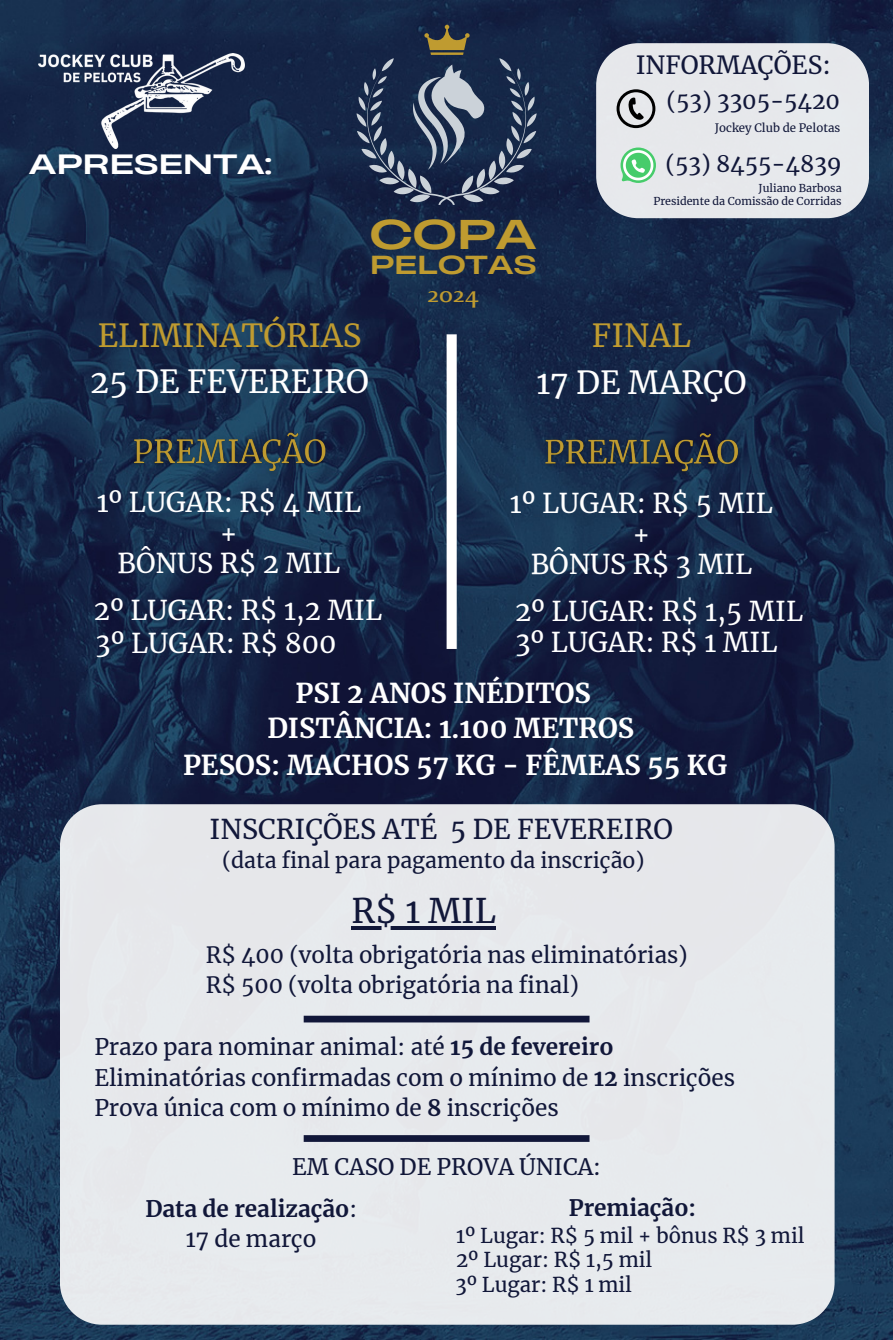
<style>
.page{position:relative;width:893px;height:1340px;background:#fff}
.page>*{position:absolute;margin:0;border:0;box-sizing:border-box;transform-origin:0 0}
.t1{font:39.15px "Heading Now 94";color:#bf9b30}
.t2{font:33.52px "Merriweather";color:#111739}
.t3{font:31.5px "Merriweather";color:#fff}
.t4{font:31.5px "Merriweather";color:#bf9b30}
.t5{font:27px "Merriweather";color:#fff}
.t6{font:700 27px "Merriweather";color:#fff}
.t7{font:27px "Merriweather";color:#111739}
.t8{font:26.32px "Heading Now 94";color:#fff}
.t9{font:24.75px "Merriweather";color:#111739}
.t10{font:24.53px "Heading Now 94";color:#bf9b30}
.t11{font:24.53px "Beatrix Antiqua";color:#bf9b30}
.t12{font:22.5px "Merriweather";color:#111739}
.t13{font:700 22.5px "Merriweather";color:#111739}
.t14{font:22.28px "Merriweather";color:#111739}
.t15{font:21.15px "Merriweather";color:#111739}
.t16{font:20.25px "Merriweather";color:#111739}
.t17{font:11.47px "Merriweather";color:#111739}
.t18{font:10.8px "Merriweather";color:#111739}
.s1{font-weight:700}
.s2{font-weight:400}
</style>
<div class="page">
<img style="left:0;top:0;width:893px;height:1340px">
<svg style="left:356px;top:25px;width:180px;height:180px;background:#37465f"></svg>
<div style="left:446px;top:334px;width:11px;height:315px;background:#fff"></div>
<div style="left:60px;top:804px;width:774px;height:521px;background:#e7eaed;border-radius:42px"></div>
<div style="left:304px;top:1016px;width:285px;height:6px;background:#111739"></div>
<img style="left:39px;top:53px;width:205px;height:95px">
<div style="left:304px;top:1135px;width:285px;height:7px;background:#111739"></div>
<div style="left:596px;top:43px;width:273px;height:175px;background:#e7e8ec;border-radius:42px"></div>
<img style="left:535px;top:424px;width:213px;height:58px">
<img style="left:123px;top:424px;width:213px;height:58px">
<hr style="left:352px;top:926px;width:144px;height:4px;background:#111739">
<svg style="left:616px;top:89px;width:39px;height:39px"></svg>
<svg style="left:620px;top:147px;width:36px;height:36px"></svg>
<p class="t8" style="left:29px;top:146px;width:244px">APRESENTA:</p>
<p class="t1" style="left:370px;top:208px;width:168px">COPA</p>
<p class="t10" style="left:370px;top:249px;width:168px">PELOTAS</p>
<p class="t11" style="left:427px;top:278px;width:53px">2024</p>
<p class="t9" style="left:635px;top:50px;width:197px">INFORMAÇÕES:</p>
<p class="t12" style="left:666px;top:87px;width:175px">(53) 3305-5420</p>
<p class="t17" style="left:715px;top:121px;width:127px">Jockey Club de Pelotas</p>
<p class="t12" style="left:665px;top:150px;width:178px">(53) 8455-4839</p>
<p class="t18" style="left:758px;top:182px;width:85px">Juliano Barbosa</p>
<p class="t18" style="left:653px;top:194px;width:190px">Presidente da Comissão de Corridas</p>
<p class="t4" style="left:98px;top:316px;width:265px">ELIMINATÓRIAS</p>
<p class="t3" style="left:90px;top:362px;width:280px">25 DE FEVEREIRO</p>
<p class="t4" style="left:592px;top:316px;width:101px">FINAL</p>
<p class="t3" style="left:536px;top:363px;width:212px">17 DE MARÇO</p>
<p class="t5" style="left:97px;top:486px;width:266px">1º LUGAR: R$ 4 MIL</p>
<p class="t5" style="left:220px;top:516px;width:19px">+</p>
<p class="t5" style="left:118px;top:546px;width:224px">BÔNUS R$ 2 MIL</p>
<p class="t5" style="left:94px;top:593px;width:290px">2º LUGAR: R$ 1,2 MIL</p>
<p class="t5" style="left:96px;top:626px;width:242px">3º LUGAR: R$ 800</p>
<p class="t6" style="left:295px;top:676px;width:297px">PSI 2 ANOS INÉDITOS</p>
<p class="t6" style="left:267px;top:712px;width:368px">DISTÂNCIA: 1.100 METROS</p>
<p class="t6" style="left:183px;top:748px;width:545px">PESOS: MACHOS 57 KG - FÊMEAS 55 KG</p>
<p class="t7" style="left:210px;top:813px;width:465px">INSCRIÇÕES ATÉ 5 DE FEVEREIRO</p>
<p class="t15" style="left:222px;top:847px;width:424px">(data final para pagamento da inscrição)</p>
<p class="t5" style="left:510px;top:487px;width:265px">1º LUGAR: R$ 5 MIL</p>
<p class="t5" style="left:632px;top:517px;width:19px">+</p>
<p class="t5" style="left:531px;top:547px;width:223px">BÔNUS R$ 3 MIL</p>
<p class="t5" style="left:515px;top:594px;width:290px">2º LUGAR: R$ 1,5 MIL</p>
<p class="t5" style="left:515px;top:626px;width:264px">3º LUGAR: R$ 1 MIL</p>
<p class="t2" style="left:352px;top:890px;width:146px">R$ 1 MIL</p>
<p class="t14" style="left:206px;top:941px;width:483px">R$ 400 (volta obrigatória nas eliminatórias)</p>
<p class="t14" style="left:206px;top:971px;width:375px">R$ 500 (volta obrigatória na final)</p>
<p class="t12" style="left:94px;top:1033px;width:521px">Prazo para nominar animal: até <span class="s1">15 de fevereiro</span></p>
<p class="t12" style="left:94px;top:1063px;width:642px">Eliminatórias confirmadas com o mínimo de <span class="s1">12</span> inscrições</p>
<p class="t12" style="left:94px;top:1094px;width:466px">Prova única com o mínimo de <span class="s1">8</span> inscrições</p>
<p class="t12" style="left:292px;top:1153px;width:310px">EM CASO DE PROVA ÚNICA:</p>
<p class="t13" style="left:145px;top:1194px;width:213px">Data de realização<span class="s2">:</span></p>
<p class="t12" style="left:186px;top:1225px;width:132px">17 de março</p>
<p class="t13" style="left:569px;top:1193px;width:129px">Premiação:</p>
<p class="t16" style="left:456px;top:1222px;width:350px">1º Lugar: R$ 5 mil + bônus R$ 3 mil</p>
<p class="t16" style="left:456px;top:1247px;width:198px">2º Lugar: R$ 1,5 mil</p>
<p class="t16" style="left:455px;top:1272px;width:178px">3º Lugar: R$ 1 mil</p>
</div>
